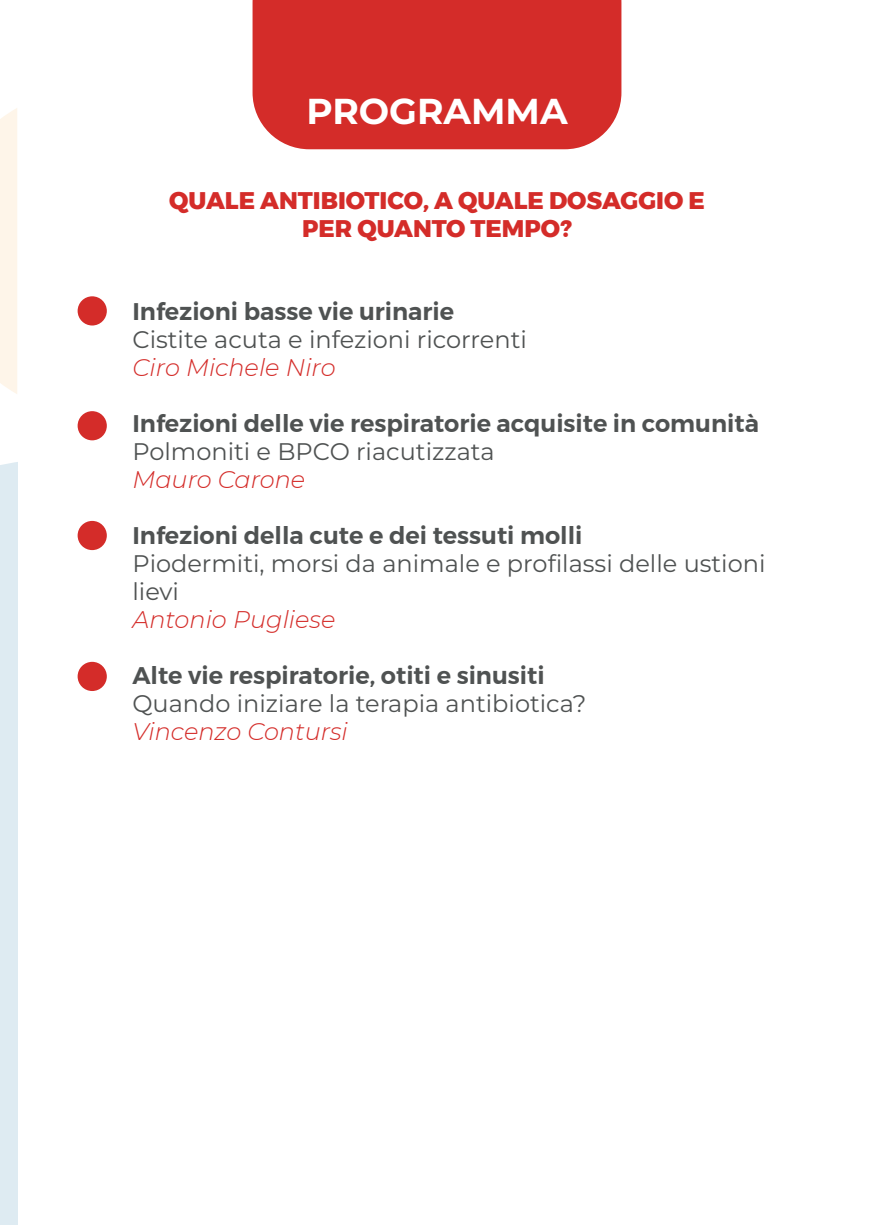
<style>
.page{position:relative;width:874px;height:1225px;background:#fff}
.page>*{position:absolute;margin:0;border:0;box-sizing:border-box;transform-origin:0 0}
.t1{font:700 36px "Montserrat";color:#fff}
.t2{font:24px/28px "Montserrat";color:#4f5252}
.t3{font:600 24px "Montserrat";color:#4f5252}
.t4{font:italic 300 24px "Montserrat";color:#d42c29}
.t5{font:800 24px/28px "Montserrat";color:#d42c29;text-align:center}
</style>
<div class="page">
<div style="left:252px;top:0;width:369px;height:149px;background:#d42c29"></div>
<div style="left:0;top:108px;width:17px;height:286px;background:#fef5e9"></div>
<div style="left:0;top:462px;width:17px;height:763px;background:#deebf2"></div>
<div style="left:78px;top:296px;width:29px;height:29px;background:#d42c29;border-radius:50%"></div>
<div style="left:78px;top:411px;width:29px;height:29px;background:#d42c29;border-radius:50%"></div>
<div style="left:78px;top:521px;width:29px;height:29px;background:#d42c29;border-radius:50%"></div>
<div style="left:78px;top:662px;width:29px;height:29px;background:#d42c29;border-radius:50%"></div>
<h1 class="t1" style="left:306px;top:87px;width:262px">PROGRAMMA</h1>
<p class="t5" style="left:169px;top:186px;width:536px">QUALE ANTIBIOTICO, A QUALE DOSAGGIO E<br>PER QUANTO TEMPO?</p>
<p class="t3" style="left:132px;top:292px;width:323px">Infezioni basse vie urinarie</p>
<p class="t2" style="left:132px;top:324px;width:396px">Cistite acuta e infezioni ricorrenti</p>
<p class="t4" style="left:132px;top:351px;width:205px">Ciro Michele Niro</p>
<p class="t3" style="left:132px;top:404px;width:627px">Infezioni delle vie respiratorie acquisite in comunità</p>
<p class="t2" style="left:132px;top:436px;width:364px">Polmoniti e BPCO riacutizzata</p>
<p class="t4" style="left:132px;top:463px;width:174px">Mauro Carone</p>
<p class="t3" style="left:132px;top:516px;width:451px">Infezioni della cute e dei tessuti molli</p>
<p class="t2" style="left:132px;top:548px;width:634px">Piodermiti, morsi da animale e profilassi delle ustioni lievi</p>
<p class="t4" style="left:132px;top:603px;width:204px">Antonio Pugliese</p>
<p class="t3" style="left:132px;top:656px;width:413px">Alte vie respiratorie, otiti e sinusiti</p>
<p class="t2" style="left:132px;top:688px;width:455px">Quando iniziare la terapia antibiotica?</p>
<p class="t4" style="left:132px;top:715px;width:217px">Vincenzo Contursi</p>
</div>
